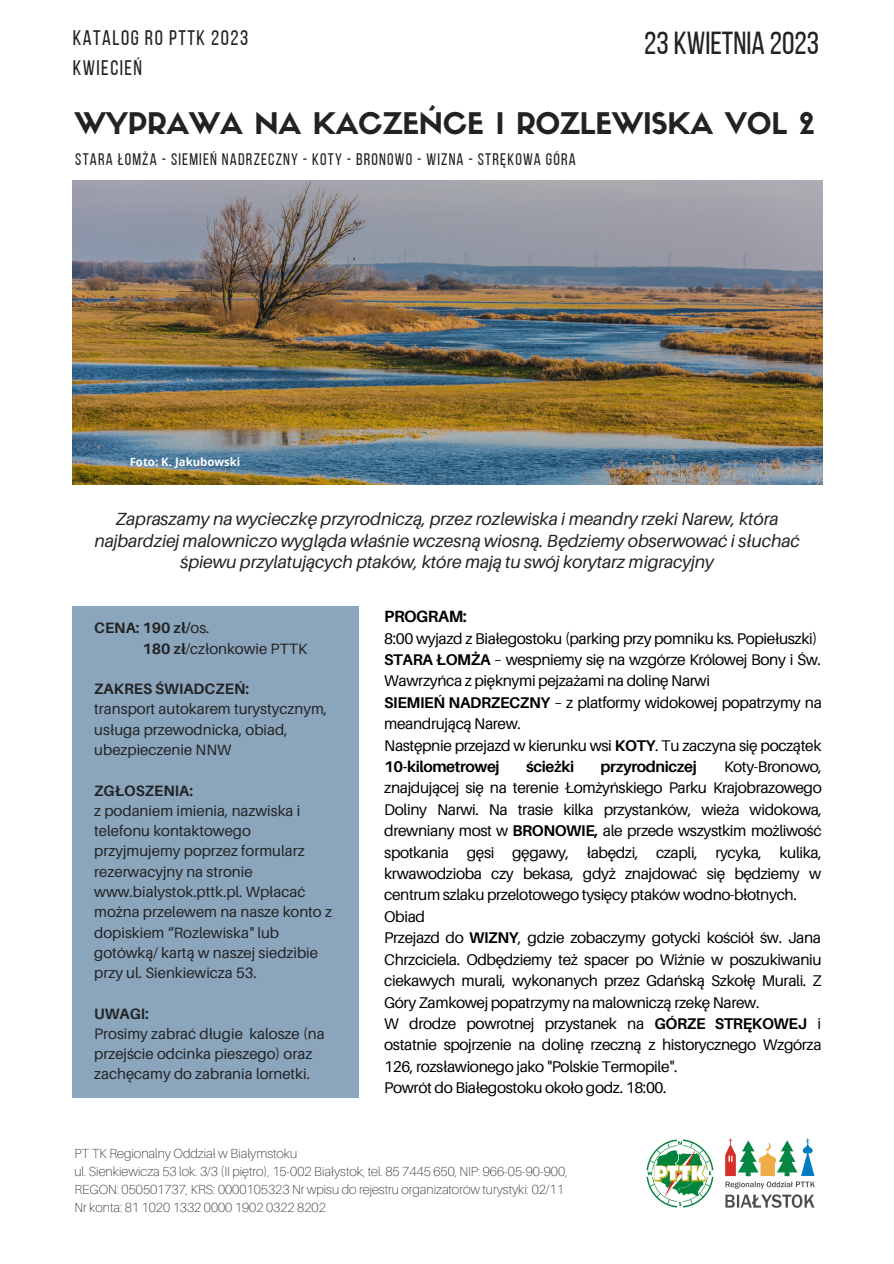
<style>
.page{position:relative;width:894px;height:1264px;background:#fff}
.page>*{position:absolute;margin:0;border:0;box-sizing:border-box;transform-origin:0 0}
.t1{font:31.8px "Bebas Neue";color:#222}
.t2{font:29.25px "Sifonn Basic";letter-spacing:-.01em;color:#222}
.t3{font:21px/29.2px "Bebas Neue";letter-spacing:.07em;color:#222}
.t4{font:italic 17.55px/21.5px "Aileron";color:#222;text-align:center}
.t5{font:16.65px "Bebas Neue";letter-spacing:.07em;color:#222}
.t6{font:700 16.35px "Aileron";letter-spacing:-.025em;color:#000}
.t7{font:15.45px/21.5px "Aileron";letter-spacing:-.025em;color:#000}
.t8{font:700 15.45px "Aileron";letter-spacing:-.025em;color:#000}
.t9{font:15px/20.2px "Aileron";color:#222}
.t10{font:700 15px "Aileron";color:#222}
.t11{font:100 13.2px/18px "Aileron";color:#222}
.t12{font:700 11.4px "Open Sans";color:#fdfdfd}
.s1{font-weight:700}
</style>
<div class="page">
<div style="left:73px;top:606px;width:286px;height:491px;background:#8ba5bc"></div>
<img style="left:73px;top:180px;width:748px;height:304px">
<img style="left:646px;top:1138px;width:169px;height:70px">
<h3 class="t3" style="left:73px;top:25px;width:177px">KATALOG RO PTTK 2023<br>KWIECIEŃ</h3>
<h1 class="t1" style="left:644px;top:30px;width:176px">23 KWIETNIA 2023</h1>
<h2 class="t2" style="left:74px;top:112px;width:741px">WYPRAWA NA KACZEŃCE I ROZLEWISKA VOL 2</h2>
<p class="t5" style="left:75px;top:152px;width:502px">STARA ŁOMŻA - SIEMIEŃ NADRZECZNY - KOTY - BRONOWO - WIZNA - STRĘKOWA GÓRA</p>
<p class="t12" style="left:130px;top:454px;width:112px">Foto: K. Jakubowski</p>
<p class="t4" style="left:94px;top:508px;width:706px">Zapraszamy na wycieczkę przyrodniczą, przez rozlewiska i meandry rzeki Narew, która najbardziej malowniczo wygląda właśnie wczesną wiosną. Będziemy obserwować i słuchać śpiewu przylatujących ptaków, które mają tu swój korytarz migracyjny</p>
<p class="t9" style="left:142px;top:617px;width:166px;text-indent:-48px"><span class="s1">CENA: 190 zł/</span>os.<br><span class="s1">180 zł</span>/członkowie PTTK</p>
<p class="t10" style="left:94px;top:679px;width:156px">ZAKRES ŚWIADCZEŃ:</p>
<p class="t9" style="left:94px;top:698px;width:234px">transport autokarem turystycznym, usługa przewodnicka, obiad, ubezpieczenie NNW</p>
<p class="t10" style="left:94px;top:781px;width:100px">ZGŁOSZENIA:</p>
<p class="t9" style="left:94px;top:800px;width:239px">z podaniem imienia, nazwiska i telefonu kontaktowego przyjmujemy poprzez formularz rezerwacyjny na stronie www.bialystok.pttk.pl. Wpłacać można przelewem na nasze konto z dopiskiem “Rozlewiska" lub gotówką/ kartą w naszej siedzibie przy ul. Sienkiewicza 53.</p>
<p class="t10" style="left:94px;top:1004px;width:56px">UWAGI:</p>
<p class="t9" style="left:94px;top:1023px;width:232px">Prosimy zabrać długie kalosze (na przejście odcinka pieszego) oraz zachęcamy do zabrania lornetki.</p>
<p class="t6" style="left:384px;top:606px;width:84px">PROGRAM:</p>
<p class="t7" style="left:384px;top:627px;width:439px">8:00 wyjazd z Białegostoku (parking przy pomniku ks. Popiełuszki)<br><span class="s1">STARA ŁOMŻA</span> – wespniemy się na wzgórze Królowej Bony i Św.<br>Wawrzyńca z pięknymi pejzażami na dolinę Narwi<br><span class="s1">SIEMIEŃ NADRZECZNY</span> – z platformy widokowej popatrzymy na meandrującą Narew.<br>Następnie przejazd w kierunku wsi <span class="s1">KOTY</span>. Tu zaczyna się początek <span class="s1">10-kilometrowej</span></p>
<p class="t8" style="left:526px;top:757px;width:50px">ścieżki</p>
<p class="t8" style="left:600px;top:757px;width:98px">przyrodniczej</p>
<p class="t7" style="left:384px;top:755px;width:439px;text-indent:340px">Koty-Bronowo, znajdującej się na terenie Łomżyńskiego Parku Krajobrazowego Doliny Narwi. Na trasie kilka przystanków, wieża widokowa, drewniany most w <span class="s1">BRONOWIE,</span> ale przede wszystkim możliwość spotkania gęsi gęgawy, łabędzi, czapli, rycyka, kulika, krwawodzioba czy bekasa, gdyż znajdować się będziemy w centrum szlaku przelotowego tysięcy ptaków wodno-błotnych.<br>Obiad<br>Przejazd do <span class="s1">WIZNY</span>, gdzie zobaczymy gotycki kościół św. Jana Chrzciciela. Odbędziemy też spacer po Wiźnie w poszukiwaniu ciekawych murali, wykonanych przez Gdańską Szkołę Murali. Z Góry Zamkowej popatrzymy na malowniczą rzekę Narew.<br>W drodze powrotnej przystanek na <span class="s1">GÓRZE STRĘKOWEJ</span> i ostatnie spojrzenie na dolinę rzeczną z historycznego Wzgórza 126, rozsławionego jako "Polskie Termopile".<br>Powrót do Białegostoku około godz. 18:00.</p>
<p class="t11" style="left:74px;top:1143px;width:494px">PT TK Regionalny Oddział w Białymstoku<br>ul. Sienkiewicza 53 lok. 3/3 (II piętro), 15-002 Białystok, tel. 85 7445 650, NIP: 966-05-90-900, REGON: 050501737, KRS: 0000105323 Nr wpisu do rejestru organizatorów turystyki: 02/11<br>Nr konta: 81 1020 1332 0000 1902 0322 8202</p>
</div>
